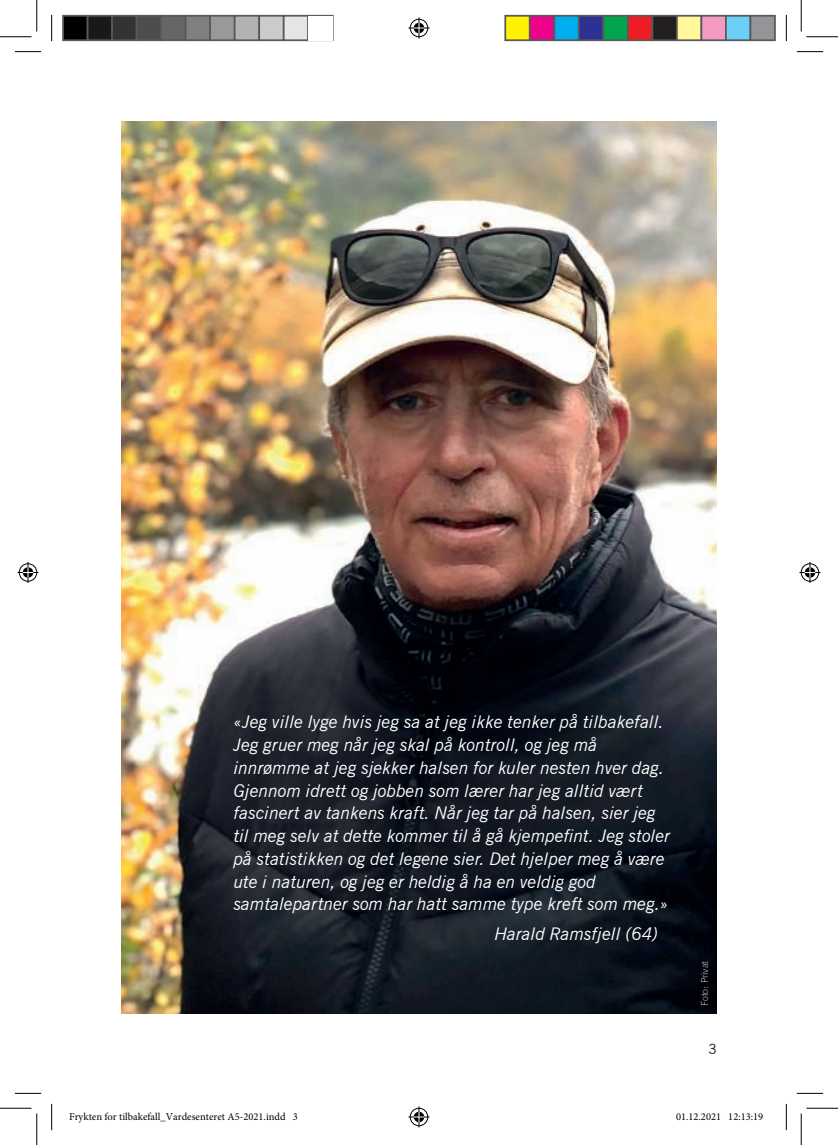
<style>
.page{position:relative;width:838px;height:1145px;background:#fff}
.page>*{position:absolute;margin:0;border:0;box-sizing:border-box;transform-origin:0 0}
.t1{font:italic 17.5px/22.8px "News Gothic BT";color:#fff}
.t2{font:14px "News Gothic BT";color:#231f20}
.t3{font:10.5px "Minion Pro";color:#000}
.t4{font:300 9.62px "News Gothic BT";color:#b2b3b7}
</style>
<div class="page">
<img style="left:121px;top:121px;width:595px;height:893px">
<svg style="left:408px;top:18px;width:21px;height:21px"></svg>
<div style="left:63px;top:16px;width:25px;height:24px;background:#000"></div>
<div style="left:62px;top:15px;width:26px;height:26px;border:2px solid #595959"></div>
<div style="left:88px;top:16px;width:24px;height:24px;background:#191919"></div>
<div style="left:87px;top:15px;width:26px;height:26px;border:2px solid #595959"></div>
<div style="left:112px;top:16px;width:25px;height:24px;background:#333"></div>
<div style="left:111px;top:15px;width:26px;height:26px;border:2px solid #595959"></div>
<div style="left:137px;top:16px;width:24px;height:24px;background:#4d4d4d"></div>
<div style="left:136px;top:15px;width:26px;height:26px;border:2px solid #595959"></div>
<div style="left:161px;top:16px;width:25px;height:24px;background:#666"></div>
<div style="left:160px;top:15px;width:26px;height:26px;border:2px solid #595959"></div>
<div style="left:186px;top:16px;width:24px;height:24px;background:#808080"></div>
<div style="left:185px;top:15px;width:26px;height:26px;border:2px solid #595959"></div>
<div style="left:210px;top:16px;width:25px;height:24px;background:#999"></div>
<div style="left:209px;top:15px;width:26px;height:26px;border:2px solid #595959"></div>
<div style="left:235px;top:16px;width:24px;height:24px;background:#b2b2b2"></div>
<div style="left:234px;top:15px;width:26px;height:26px;border:2px solid #595959"></div>
<div style="left:259px;top:16px;width:25px;height:24px;background:#ccc"></div>
<div style="left:258px;top:15px;width:26px;height:26px;border:2px solid #595959"></div>
<div style="left:284px;top:16px;width:24px;height:24px;background:#e5e5e5"></div>
<div style="left:283px;top:15px;width:26px;height:26px;border:2px solid #595959"></div>
<div style="left:307px;top:15px;width:26px;height:26px;border:2px solid #595959"></div>
<div style="left:505px;top:16px;width:24px;height:24px;background:#fff101"></div>
<div style="left:504px;top:15px;width:26px;height:26px;border:2px solid #595959"></div>
<div style="left:529px;top:16px;width:25px;height:24px;background:#ed028c"></div>
<div style="left:529px;top:15px;width:26px;height:26px;border:2px solid #595959"></div>
<div style="left:554px;top:16px;width:24px;height:24px;background:#00aeef"></div>
<div style="left:553px;top:15px;width:26px;height:26px;border:2px solid #595959"></div>
<div style="left:578px;top:16px;width:25px;height:24px;background:#2e3092"></div>
<div style="left:578px;top:15px;width:26px;height:26px;border:2px solid #595959"></div>
<div style="left:603px;top:16px;width:24px;height:24px;background:#00a54f"></div>
<div style="left:602px;top:15px;width:26px;height:26px;border:2px solid #595959"></div>
<div style="left:627px;top:16px;width:25px;height:24px;background:#ee1d23"></div>
<div style="left:627px;top:15px;width:26px;height:26px;border:2px solid #595959"></div>
<div style="left:652px;top:16px;width:24px;height:24px;background:#231f20"></div>
<div style="left:651px;top:15px;width:26px;height:26px;border:2px solid #595959"></div>
<div style="left:676px;top:16px;width:25px;height:24px;background:#fff79a"></div>
<div style="left:676px;top:15px;width:26px;height:26px;border:2px solid #595959"></div>
<div style="left:701px;top:16px;width:24px;height:24px;background:#f499c2"></div>
<div style="left:700px;top:15px;width:26px;height:26px;border:2px solid #595959"></div>
<div style="left:725px;top:16px;width:25px;height:24px;background:#6bcff6"></div>
<div style="left:725px;top:15px;width:26px;height:26px;border:2px solid #595959"></div>
<div style="left:750px;top:16px;width:24px;height:24px;background:#939598"></div>
<div style="left:749px;top:15px;width:26px;height:26px;border:2px solid #595959"></div>
<hr style="left:800px;top:1113px;width:1px;height:32px;background:#000">
<hr style="left:800px;top:0;width:1px;height:31px;background:#000">
<hr style="left:36px;top:1113px;width:1px;height:32px;background:#000">
<hr style="left:36px;top:0;width:1px;height:31px;background:#000">
<hr style="left:806px;top:1108px;width:31px;height:1px;background:#000">
<hr style="left:0;top:1108px;width:32px;height:1px;background:#000">
<hr style="left:806px;top:36px;width:31px;height:1px;background:#000">
<hr style="left:0;top:36px;width:32px;height:1px;background:#000">
<svg style="left:786px;top:1104px;width:1px;height:26px"></svg>
<svg style="left:786px;top:15px;width:1px;height:26px"></svg>
<svg style="left:51px;top:1104px;width:1px;height:26px"></svg>
<svg style="left:51px;top:15px;width:1px;height:26px"></svg>
<svg style="left:796px;top:1093px;width:27px;height:1px"></svg>
<svg style="left:15px;top:1093px;width:26px;height:1px"></svg>
<svg style="left:796px;top:51px;width:27px;height:1px"></svg>
<svg style="left:15px;top:51px;width:26px;height:1px"></svg>
<div style="left:308px;top:16px;width:25px;height:24px;background:#fff"></div>
<svg style="left:18px;top:562px;width:21px;height:21px"></svg>
<svg style="left:799px;top:562px;width:21px;height:21px"></svg>
<svg style="left:408px;top:1106px;width:21px;height:21px"></svg>
<p class="t1" style="left:234px;top:711px;width:438px">«Jeg ville lyge hvis jeg sa at jeg ikke tenker på tilbakefall.<br>Jeg gruer meg når jeg skal på kontroll, og jeg må innrømme at jeg sjekker halsen for kuler nesten hver dag.<br>Gjennom idrett og jobben som lærer har jeg alltid vært fascinert av tankens kraft. Når jeg tar på halsen, sier jeg til meg selv at dette kommer til å gå kjempefint. Jeg stoler på statistikken og det legene sier. Det hjelper meg å være ute i naturen, og jeg er heldig å ha en veldig god samtalepartner som har hatt samme type kreft som meg.»</p>
<p class="t1" style="left:494px;top:922px;width:165px">Harald Ramsfjell (64)</p>
<p class="t4" style="left:700px;top:1006px;width:46px;rotate:-90deg">Foto: Privat</p>
<p class="t2" style="left:708px;top:1044px;width:10px">3</p>
<p class="t3" style="left:69px;top:1112px;width:230px">Frykten for tilbakefall_Vardesenteret A5-2021.indd 3</p>
<p class="t3" style="left:676px;top:1112px;width:89px">01.12.2021 12:13:19</p>
</div>
